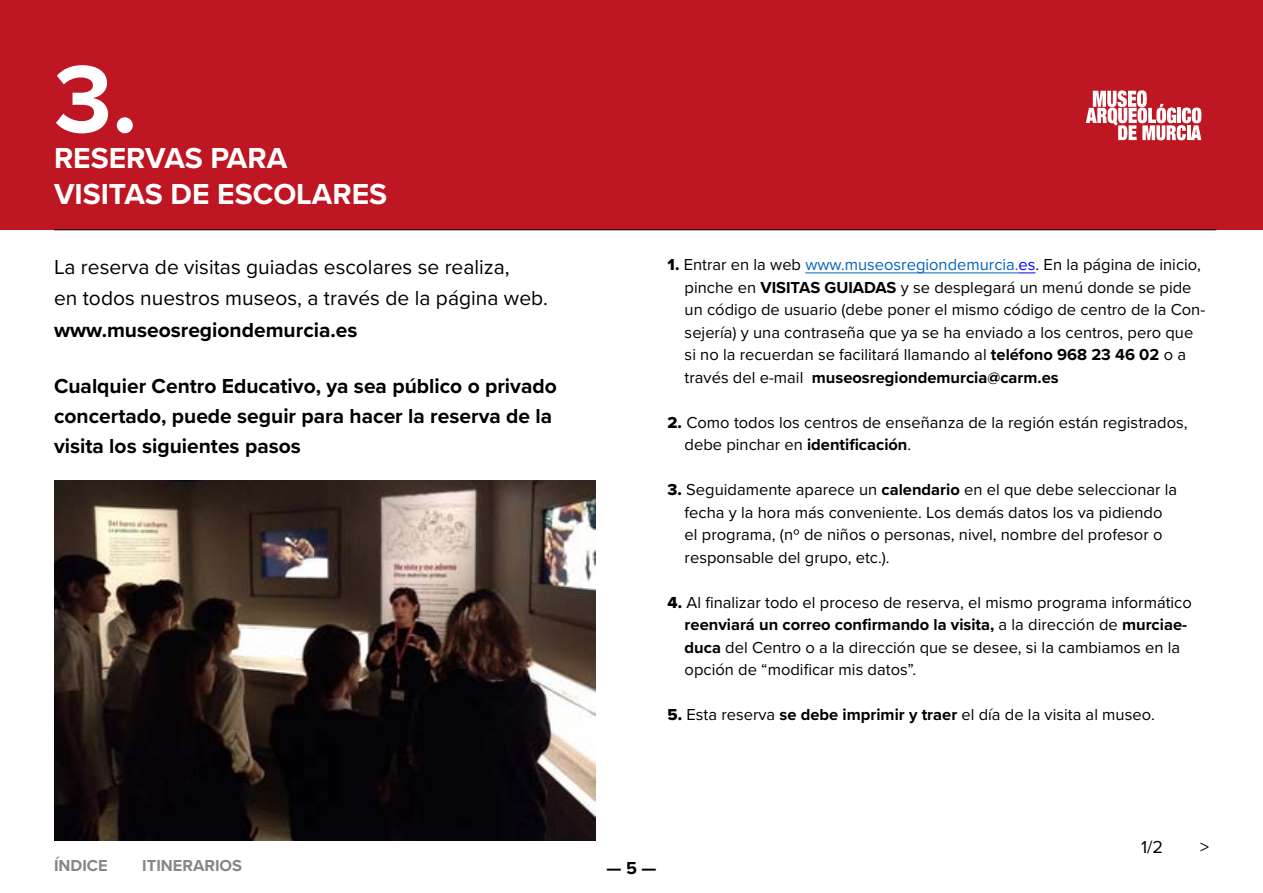
<style>
.page{position:relative;width:1263px;height:893px;background:#fff}
.page>*{position:absolute;margin:0;border:0;box-sizing:border-box;transform-origin:0 0}
.t1{font:700 99px "Proxima Nova";color:#fff}
.t2{font:700 30px/36px "Proxima Nova";color:#fff}
.t3{font:700 21px/30px "Proxima Nova";color:#000}
.t4{font:21px/31.5px "Proxima Nova";color:#000}
.t5{font:18px "Proxima Nova";color:#000}
.t6{font:700 18px "Proxima Nova";color:#000}
.t7{font:16.5px/22.5px "Proxima Nova";color:#000}
.t8{font:700 16.5px "Proxima Nova";color:#878787}
.s1{font-family:"Proxima Nova Extrabld"}
.s2{color:#0563c1}
.s3{color:#00f}
.s4{font-weight:700}
</style>
<div class="page">
<div style="left:0;top:0;width:1263px;height:230px;background:#be1622"></div>
<svg style="left:1086px;top:90px;width:115px;height:50px"></svg>
<hr style="left:805px;top:272px;width:214px;height:1px;background:#0563c1">
<svg style="left:1019px;top:272px;width:16px;height:1px"></svg>
<hr style="left:54px;top:230px;width:1162px;height:1px;background:#000">
<img style="left:54px;top:480px;width:541px;height:360px">
<h1 class="t1" style="left:54px;top:25px;width:85px">3.</h1>
<h2 class="t2" style="left:54px;top:140px;width:335px">RESERVAS PARA<br>VISITAS DE ESCOLARES</h2>
<p class="t4" style="left:54px;top:250px;width:495px">La reserva de visitas guiadas escolares se realiza,<br>en todos nuestros museos, a través de la página web.</p>
<p class="t3" style="left:54px;top:314px;width:305px">www.museosregiondemurcia.es</p>
<p class="t3" style="left:54px;top:370px;width:504px">Cualquier Centro Educativo, ya sea público o privado concertado, puede seguir para hacer la reserva de la visita los siguientes pasos</p>
<p class="t8" style="left:54px;top:854px;width:55px">ÍNDICE</p>
<p class="t8" style="left:142px;top:854px;width:101px">ITINERARIOS</p>
<p class="t7" style="left:685px;top:253px;width:522px;text-indent:-17px"><span class="s1">1.</span> Entrar en la web <span class="s2">www.museosregiondemurcia.</span><span class="s3">es</span>. En la página de inicio, pinche en <span class="s4">VISITAS GUIADAS</span> y se desplegará un menú donde se pide un código de usuario (debe poner el mismo código de centro de la Con&shy;sejería) y una contraseña que ya se ha enviado a los centros, pero que si no la recuerdan se facilitará llamando al <span class="s4">teléfono 968 23 46 02</span> o a través del e-mail <span class="s4">museosregiondemurcia@carm.es</span></p>
<p class="t7" style="left:685px;top:410px;width:505px;text-indent:-17px"><span class="s1">2.</span> Como todos los centros de enseñanza de la región están registrados, debe pinchar en <span class="s4">identificación</span>.</p>
<p class="t7" style="left:685px;top:478px;width:494px;text-indent:-17px"><span class="s1">3.</span> Seguidamente aparece un <span class="s4">calendario</span> en el que debe seleccionar la fecha y la hora más conveniente. Los demás datos los va pidiendo el programa, (nº de niños o personas, nivel, nombre del profesor o responsable del grupo, etc.).</p>
<p class="t7" style="left:685px;top:590px;width:509px;text-indent:-17px"><span class="s1">4.</span> Al finalizar todo el proceso de reserva, el mismo programa informático <span class="s4">reenviará un correo confirmando la visita,</span> a la dirección de <span class="s4">murciae&shy;duca</span> del Centro o a la dirección que se desee, si la cambiamos en la opción de “modificar mis datos”.</p>
<p class="t7" style="left:668px;top:703px;width:489px"><span class="s1">5.</span> Esta reserva <span class="s4">se debe imprimir y traer</span> el día de la visita al museo.</p>
<p class="t6" style="left:606px;top:855px;width:52px">— 5 —</p>
<p class="t5" style="left:1141px;top:834px;width:24px">1/2</p>
<p class="t5" style="left:1200px;top:834px;width:10px">&gt;</p>
</div>
